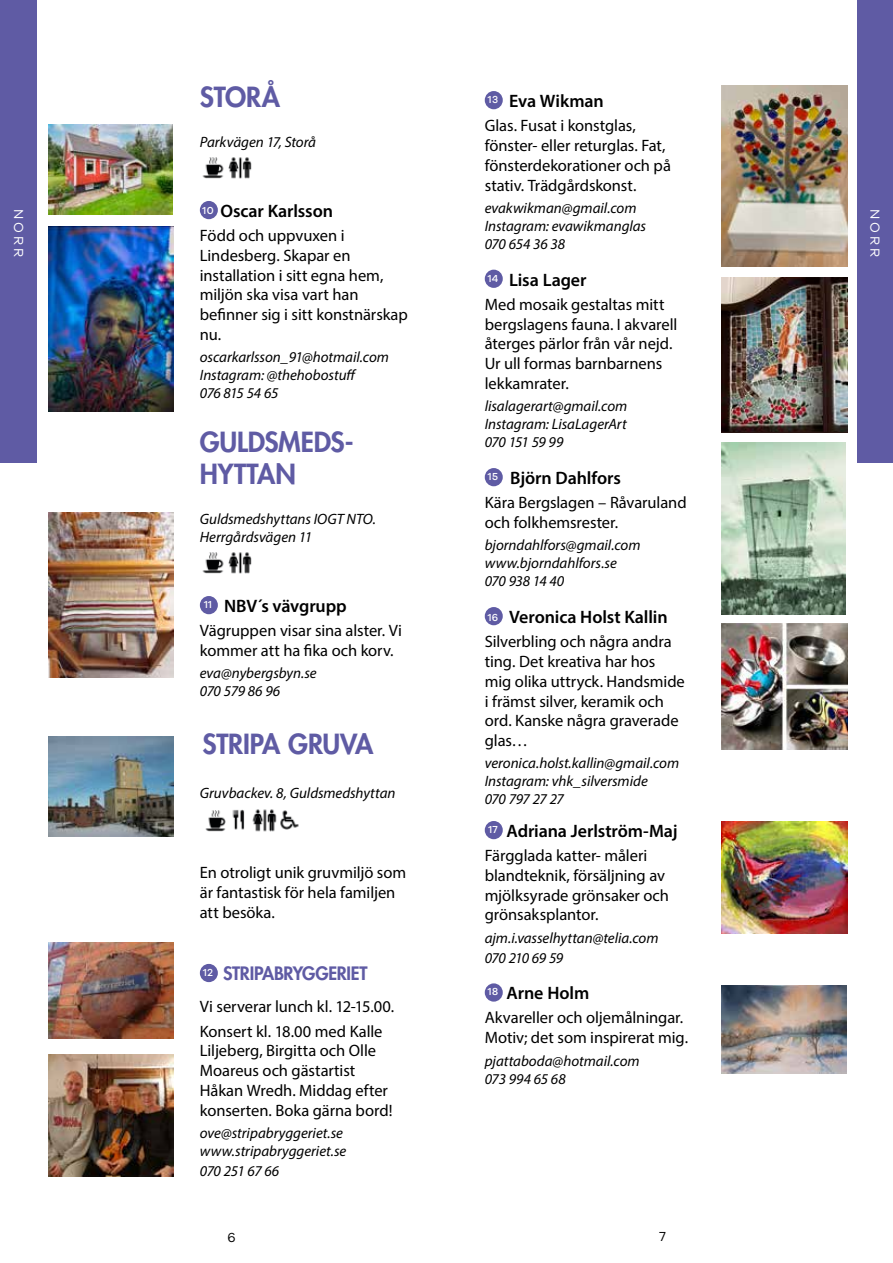
<style>
.page{position:relative;width:893px;height:1263px;background:#fff}
.page>*{position:absolute;margin:0;border:0;box-sizing:border-box;transform-origin:0 0}
.t1{font:800 27px/32.4px "Futura Std";letter-spacing:-.01em;color:#5f5ba4}
.t2{font:600 18px "Myriad Pro";letter-spacing:-.005em;color:#000}
.t3{font:800 18px "Futura Std";letter-spacing:-.015em;color:#5f5ba4}
.t4{font:16.5px/19.8px "Myriad Pro";letter-spacing:-.005em;color:#000}
.t5{font:italic 15px/18px "Myriad Pro";color:#000}
.t6{font:italic 15px "Myriad Pro";letter-spacing:-.03em;color:#000}
.t7{font:13.5px "Galano Grotesque";letter-spacing:.215em;color:#fff}
.t8{font:13.5px "Galano Grotesque";color:#000}
.t9{font:500 10.5px "Galano Grotesque";color:#fff}
.s1{font-family:"Galano Grotesque";font-weight:500;font-size:10.5px;color:#fff}
</style>
<div class="page">
<img style="left:202px;top:157px;width:22px;height:22px">
<img style="left:228px;top:157px;width:24px;height:22px">
<div style="left:200px;top:201px;width:18px;height:18px;background:#5f5ba4;border-radius:50%"></div>
<img style="left:202px;top:552px;width:22px;height:22px">
<img style="left:228px;top:552px;width:24px;height:22px">
<div style="left:200px;top:596px;width:18px;height:18px;background:#5f5ba4;border-radius:50%"></div>
<img style="left:205px;top:809px;width:40px;height:23px">
<img style="left:252px;top:809px;width:25px;height:23px">
<img style="left:280px;top:810px;width:19px;height:20px">
<div style="left:200px;top:964px;width:18px;height:18px;background:#5f5ba4;border-radius:50%"></div>
<img style="left:49px;top:124px;width:124px;height:90px">
<img style="left:49px;top:226px;width:124px;height:186px">
<img style="left:49px;top:513px;width:124px;height:165px">
<img style="left:49px;top:737px;width:124px;height:99px">
<img style="left:49px;top:942px;width:124px;height:96px">
<img style="left:49px;top:1055px;width:124px;height:121px">
<div style="left:485px;top:91px;width:18px;height:18px;background:#5f5ba4;border-radius:50%"></div>
<div style="left:485px;top:270px;width:18px;height:18px;background:#5f5ba4;border-radius:50%"></div>
<div style="left:485px;top:468px;width:18px;height:18px;background:#5f5ba4;border-radius:50%"></div>
<div style="left:485px;top:607px;width:18px;height:18px;background:#5f5ba4;border-radius:50%"></div>
<div style="left:485px;top:821px;width:18px;height:18px;background:#5f5ba4;border-radius:50%"></div>
<div style="left:485px;top:983px;width:18px;height:19px;background:#5f5ba4;border-radius:50%"></div>
<img style="left:721px;top:85px;width:126px;height:182px">
<img style="left:721px;top:278px;width:126px;height:154px">
<img style="left:721px;top:443px;width:124px;height:171px">
<img style="left:721px;top:624px;width:126px;height:126px">
<img style="left:721px;top:821px;width:126px;height:113px">
<img style="left:721px;top:986px;width:126px;height:88px">
<div style="left:0;top:0;width:36px;height:462px;background:#5f5ba4"></div>
<div style="left:858px;top:0;width:35px;height:462px;background:#5f5ba4"></div>
<h1 class="t1" style="left:200px;top:81px;width:82px">STORÅ</h1>
<p class="t5" style="left:200px;top:132px;width:118px">Parkvägen 17, Storå</p>
<p class="t2" style="left:488px;top:90px;width:117px"><sup>13</sup> Eva Wikman</p>
<p class="t4" style="left:485px;top:115px;width:188px">Glas. Fusat i konstglas, fönster- eller returglas. Fat, fönsterdekorationer och på stativ. Trädgårdskonst.</p>
<p class="t5" style="left:485px;top:198px;width:163px">evakwikman@gmail.com<br>Instagram: evawikmanglas<br>070 654 36 38</p>
<p class="t2" style="left:488px;top:268px;width:100px"><sup>14</sup> Lisa Lager</p>
<p class="t4" style="left:485px;top:294px;width:194px">Med mosaik gestaltas mitt bergslagens fauna. I akvarell återges pärlor från vår nejd.<br>Ur ull formas barnbarnens lekkamrater.</p>
<p class="t5" style="left:485px;top:397px;width:144px;text-align:justify">lisalagerart@gmail.com Instagram: LisaLagerArt 070 151 59 99</p>
<p class="t2" style="left:488px;top:467px;width:135px"><sup>15</sup> Björn Dahlfors</p>
<p class="t4" style="left:485px;top:492px;width:203px">Kära Bergslagen – Råvaruland och folkhemsrester.</p>
<p class="t5" style="left:485px;top:536px;width:157px">bjorndahlfors@gmail.com www.bjorndahlfors.se<br>070 938 14 40</p>
<p class="t2" style="left:488px;top:605px;width:181px"><span class="s1">16</span> Veronica Holst Kallin</p>
<p class="t4" style="left:485px;top:631px;width:202px">Silverbling och några andra ting. Det kreativa har hos mig olika uttryck. Handsmide i främst silver, keramik och ord. Kanske några graverade glas…</p>
<p class="t5" style="left:485px;top:754px;width:196px">veronica.holst.kallin@gmail.com<br>Instagram: vhk_silversmide<br>070 797 27 27</p>
<p class="t2" style="left:488px;top:819px;width:191px"><sup>17</sup> Adriana Jerlström-Maj</p>
<p class="t4" style="left:485px;top:845px;width:186px">Färgglada katter- måleri blandteknik, försäljning av mjölksyrade grönsaker och grönsaksplantor.</p>
<p class="t5" style="left:485px;top:927px;width:175px;line-height:19.8px">ajm.i.vasselhyttan@telia.com<br>070 210 69 59</p>
<p class="t2" style="left:488px;top:982px;width:103px"><sup>18</sup> Arne Holm</p>
<p class="t4" style="left:485px;top:1008px;width:205px">Akvareller och oljemålningar.<br>Motiv; det som inspirerat mig.</p>
<p class="t5" style="left:485px;top:1051px;width:156px">pjattaboda@hotmail.com<br>073 994 65 68</p>
<p class="t2" style="left:203px;top:199px;width:132px"><span class="s1">10</span> Oscar Karlsson</p>
<p class="t4" style="left:200px;top:225px;width:210px">Född och uppvuxen i<br>Lindesberg. Skapar en installation i sitt egna hem, miljön ska visa vart han befinner sig i sitt konstnärskap nu.</p>
<p class="t5" style="left:200px;top:348px;width:191px">oscarkarlsson_91@hotmail.com<br>Instagram: @thehobostuff<br>076 815 54 65</p>
<h1 class="t1" style="left:200px;top:426px;width:155px">GULDSMEDS-<br>HYTTAN</h1>
<p class="t5" style="left:200px;top:509px;width:178px">Guldsmedshyttans IOGT NTO.<br>Herrgårdsvägen 11</p>
<p class="t7" style="left:27px;top:209px;width:49px;rotate:90deg">NORR</p>
<p class="t7" style="left:883px;top:209px;width:49px;rotate:90deg">NORR</p>
<p class="t2" style="left:204px;top:594px;width:144px"><sup>11</sup> NBV´s vävgrupp</p>
<p class="t4" style="left:200px;top:620px;width:204px">Vägruppen visar sina alster. Vi kommer att ha fika och korv.</p>
<p class="t5" style="left:200px;top:664px;width:118px">eva@nybergsbyn.se<br>070 579 86 96</p>
<h1 class="t1" style="left:202px;top:728px;width:172px">STRIPA GRUVA</h1>
<p class="t5" style="left:200px;top:783px;width:197px">Gruvbackev. 8, Guldsmedshyttan</p>
<p class="t4" style="left:200px;top:862px;width:208px">En otroligt unik gruvmiljö som är fantastisk för hela familjen att besöka.</p>
<p class="t9" style="left:203px;top:966px;width:11px">12</p>
<p class="t3" style="left:223px;top:962px;width:146px">STRIPABRYGGERIET</p>
<p class="t4" style="left:200px;top:995px;width:196px;line-height:24px">Vi serverar lunch kl. 12-15.00.<br>Konsert kl. 18.00 med Kalle</p>
<p class="t4" style="left:200px;top:1041px;width:194px">Liljeberg, Birgitta och Olle<br>Moareus och gästartist<br>Håkan Wredh. Middag efter konserten. Boka gärna bord!</p>
<p class="t5" style="left:200px;top:1124px;width:148px">ove@stripabryggeriet.se www.stripabryggeriet.se</p>
<p class="t6" style="left:200px;top:1161px;width:81px">070 251 67 66</p>
<p class="t8" style="left:227px;top:1230px;width:10px">6</p>
<p class="t8" style="left:659px;top:1228px;width:8px">7</p>
</div>
